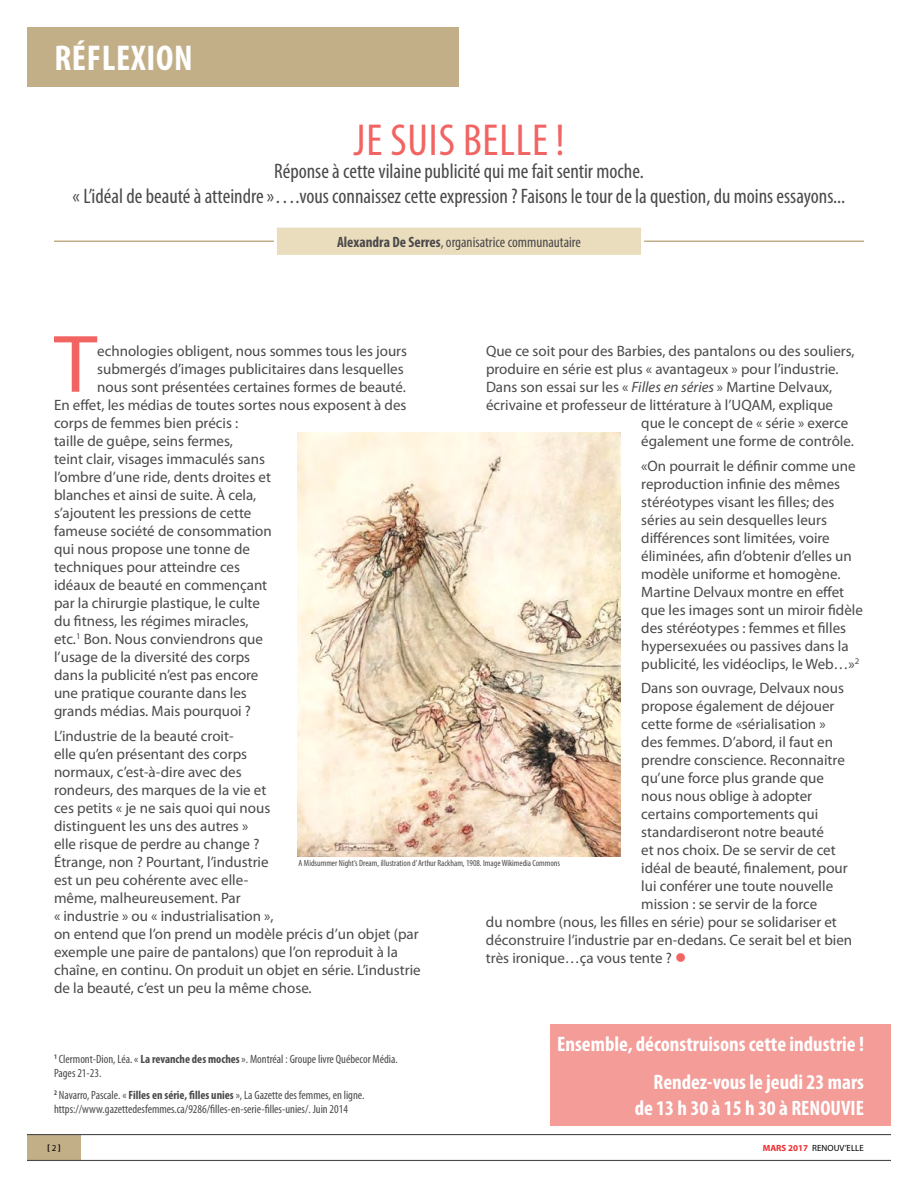
<style>
.page{position:relative;width:918px;height:1188px;background:#fff}
.page>*{position:absolute;margin:0;border:0;box-sizing:border-box;transform-origin:0 0}
.t1{font:condensed 45px "Myriad Pro";letter-spacing:.02em;color:#f16462}
.t2{font:700 condensed 36px "Myriad Pro";letter-spacing:.02em;color:#fff}
.t3{font:condensed 21px/25.2px "Myriad Pro";color:#4b494a;text-align:center}
.t4{font:700 condensed 21px/38.7px "Myriad Pro";color:#fff;text-align:right}
.t5{font:15px/18px "Myriad Pro";color:#4b494a}
.t6{font:condensed 15px "Myriad Pro";color:#4b494a}
.t7{font:condensed 12px/14.4px "Myriad Pro";color:#4b494a}
.t8{font:condensed 9px "Myriad Pro";color:#4b494a}
.t9{font:9px "Myriad Pro";color:#000}
.t10{font:700 condensed 9px "Myriad Pro";color:#000}
.s1{font-weight:700}
.s2{font-style:italic}
.s3{color:#f16462}
.s4{font-weight:400;font-stretch:normal}
.s5{font-weight:700;color:#ee2d31}
</style>
<div class="page">
<div style="left:27px;top:1134px;width:54px;height:27px;background:#c3af87"></div>
<hr style="left:27px;top:1134px;width:864px;height:1px;background:#4b494a">
<hr style="left:27px;top:1160px;width:864px;height:1px;background:#4b494a">
<div style="left:27px;top:27px;width:432px;height:59px;background:#c3af87"></div>
<hr style="left:54px;top:241px;width:810px;height:1px;background:#c3af87">
<div style="left:275px;top:226px;width:368px;height:30px;background:#eaddbd"></div>
<div style="left:274px;top:225px;width:370px;height:33px;border:3px solid #fff"></div>
<div style="left:551px;top:1024px;width:340px;height:101px;background:#f39c98"></div>
<svg style="left:54px;top:336px;width:43px;height:56px"></svg>
<img style="left:297px;top:432px;width:324px;height:424px">
<h2 class="t2" style="left:54px;top:36px;width:140px">RÉFLEXION</h2>
<h1 class="t1" style="left:354px;top:113px;width:213px">JE SUIS BELLE !</h1>
<h3 class="t3" style="left:73px;top:158px;width:774px">Réponse à cette vilaine publicité qui me fait sentir moche.<br>« L’idéal de beauté à atteindre »….vous connaissez cette expression ? Faisons le tour de la question, du moins essayons...</h3>
<p class="t6" style="left:337px;top:233px;width:245px"><span class="s1">Alexandra De Serres</span>, organisatrice communautaire</p>
<p class="t5" style="left:97px;top:342px;width:311px">echnologies obligent, nous sommes tous les jours</p>
<p class="t5" style="left:97px;top:360px;width:308px">submergés d’images publicitaires dans lesquelles</p>
<p class="t5" style="left:97px;top:378px;width:310px">nous sont présentées certaines formes de beauté.</p>
<p class="t5" style="left:54px;top:396px;width:354px">En effet, les médias de toutes sortes nous exposent à des</p>
<p class="t5" style="left:54px;top:414px;width:186px">corps de femmes bien précis :</p>
<p class="t5" style="left:54px;top:432px;width:180px">taille de guêpe, seins fermes,</p>
<p class="t5" style="left:54px;top:450px;width:212px">teint clair, visages immaculés sans</p>
<p class="t5" style="left:54px;top:468px;width:219px">l’ombre d’une ride, dents droites et</p>
<p class="t5" style="left:54px;top:486px;width:204px">blanches et ainsi de suite. À cela,</p>
<p class="t5" style="left:54px;top:504px;width:199px">s’ajoutent les pressions de cette</p>
<p class="t5" style="left:54px;top:522px;width:219px">fameuse société de consommation</p>
<p class="t5" style="left:54px;top:540px;width:197px">qui nous propose une tonne de</p>
<p class="t5" style="left:54px;top:558px;width:188px">techniques pour atteindre ces</p>
<p class="t5" style="left:54px;top:576px;width:215px">idéaux de beauté en commençant</p>
<p class="t5" style="left:54px;top:594px;width:208px">par la chirurgie plastique, le culte</p>
<p class="t5" style="left:54px;top:612px;width:196px">du fitness, les régimes miracles,</p>
<p class="t5" style="left:54px;top:630px;width:210px">etc.<sup>1</sup> Bon. Nous conviendrons que</p>
<p class="t5" style="left:54px;top:648px;width:198px">l’usage de la diversité des corps</p>
<p class="t5" style="left:54px;top:666px;width:206px">dans la publicité n’est pas encore</p>
<p class="t5" style="left:54px;top:684px;width:194px">une pratique courante dans les</p>
<p class="t5" style="left:54px;top:702px;width:199px">grands médias. Mais pourquoi ?</p>
<p class="t5" style="left:54px;top:726px;width:368px">L’industrie de la beauté croit-<br>elle qu’en présentant des corps<br>normaux, c’est-à-dire avec des<br>rondeurs, des marques de la vie et<br>ces petits « je ne sais quoi qui nous<br>distinguent les uns des autres »<br>elle risque de perdre au change ?<br>Étrange, non ? Pourtant, l’industrie<br>est un peu cohérente avec elle-<br>même, malheureusement. Par<br>« industrie » ou « industrialisation »,<br>on entend que l’on prend un modèle précis d’un objet (par exemple une paire de pantalons) que l’on reproduit à la chaîne, en continu. On produit un objet en série. L’industrie de la beauté, c’est un peu la même chose.</p>
<p class="t5" style="left:486px;top:342px;width:370px">Que ce soit pour des Barbies, des pantalons ou des souliers,</p>
<p class="t5" style="left:486px;top:360px;width:354px">produire en série est plus « avantageux » pour l’industrie.</p>
<p class="t5" style="left:486px;top:378px;width:348px">Dans son essai sur les « <span class="s2">Filles en séries</span> » Martine Delvaux,</p>
<p class="t5" style="left:486px;top:396px;width:349px">écrivaine et professeur de littérature à l’UQAM, explique</p>
<p class="t5" style="left:641px;top:414px;width:208px">que le concept de « série » exerce</p>
<p class="t5" style="left:641px;top:432px;width:214px">également une forme de contrôle.</p>
<p class="t5" style="left:641px;top:456px;width:223px">«On pourrait le définir comme une reproduction infinie des mêmes stéréotypes visant les filles; des séries au sein desquelles leurs différences sont limitées, voire éliminées, afin d’obtenir d’elles un modèle uniforme et homogène.<br>Martine Delvaux montre en effet que les images sont un miroir fidèle des stéréotypes : femmes et filles hypersexuées ou passives dans la publicité, les vidéoclips, le Web…»<sup>2</sup></p>
<p class="t5" style="left:641px;top:679px;width:204px">Dans son ouvrage, Delvaux nous</p>
<p class="t5" style="left:641px;top:697px;width:195px">propose également de déjouer</p>
<p class="t5" style="left:641px;top:715px;width:186px">cette forme de «sérialisation »</p>
<p class="t5" style="left:641px;top:733px;width:193px">des femmes. D’abord, il faut en</p>
<p class="t5" style="left:641px;top:751px;width:205px">prendre conscience. Reconnaitre</p>
<p class="t5" style="left:641px;top:769px;width:184px">qu’une force plus grande que</p>
<p class="t5" style="left:641px;top:787px;width:172px">nous nous oblige à adopter</p>
<p class="t5" style="left:641px;top:805px;width:178px">certains comportements qui</p>
<p class="t5" style="left:641px;top:823px;width:184px">standardiseront notre beauté</p>
<p class="t5" style="left:641px;top:841px;width:196px">et nos choix. De se servir de cet</p>
<p class="t5" style="left:641px;top:859px;width:208px">idéal de beauté, finalement, pour</p>
<p class="t5" style="left:641px;top:877px;width:193px">lui conférer une toute nouvelle</p>
<p class="t5" style="left:641px;top:895px;width:178px">mission : se servir de la force</p>
<p class="t5" style="left:486px;top:913px;width:352px">du nombre (nous, les filles en série) pour se solidariser et</p>
<p class="t5" style="left:486px;top:931px;width:368px">déconstruire l’industrie par en-dedans. Ce serait bel et bien</p>
<p class="t5" style="left:486px;top:949px;width:202px">très ironique…ça vous tente ? <span class="s3">●</span></p>
<p class="t8" style="left:299px;top:858px;width:263px">A Midsummer Night’s Dream, illustration d’ Arthur Rackham, 1908. Image Wikimedia Commons</p>
<p class="t7" style="left:54px;top:1052px;width:345px"><sup>1</sup> Clermont-Dion, Léa. « <span class="s1">La revanche des moches</span> ». Montréal : Groupe livre Québecor Média.<br>Pages 21-23.</p>
<p class="t7" style="left:54px;top:1087px;width:312px"><sup>2</sup> Navarro, Pascale. « <span class="s1">Filles en série, filles unies</span> », La Gazette des femmes, en ligne. https://www.gazettedesfemmes.ca/9286/filles-en-serie-filles-unies/. Juin 2014</p>
<h3 class="t4" style="left:557px;top:1024px;width:308px">Ensemble, déconstruisons cette industrie !<br>Rendez-vous le jeudi 23 mars</h3>
<h3 class="t4" style="left:635px;top:1088px;width:231px">de 13 h 30 à 15 h 30 à RENOUVIE</h3>
<p class="t10" style="left:47px;top:1142px;width:15px">[ <span class="s4">2</span> ]</p>
<p class="t9" style="left:763px;top:1142px;width:103px"><span class="s5">MARS 2017</span> RENOUV’ELLE</p>
</div>
